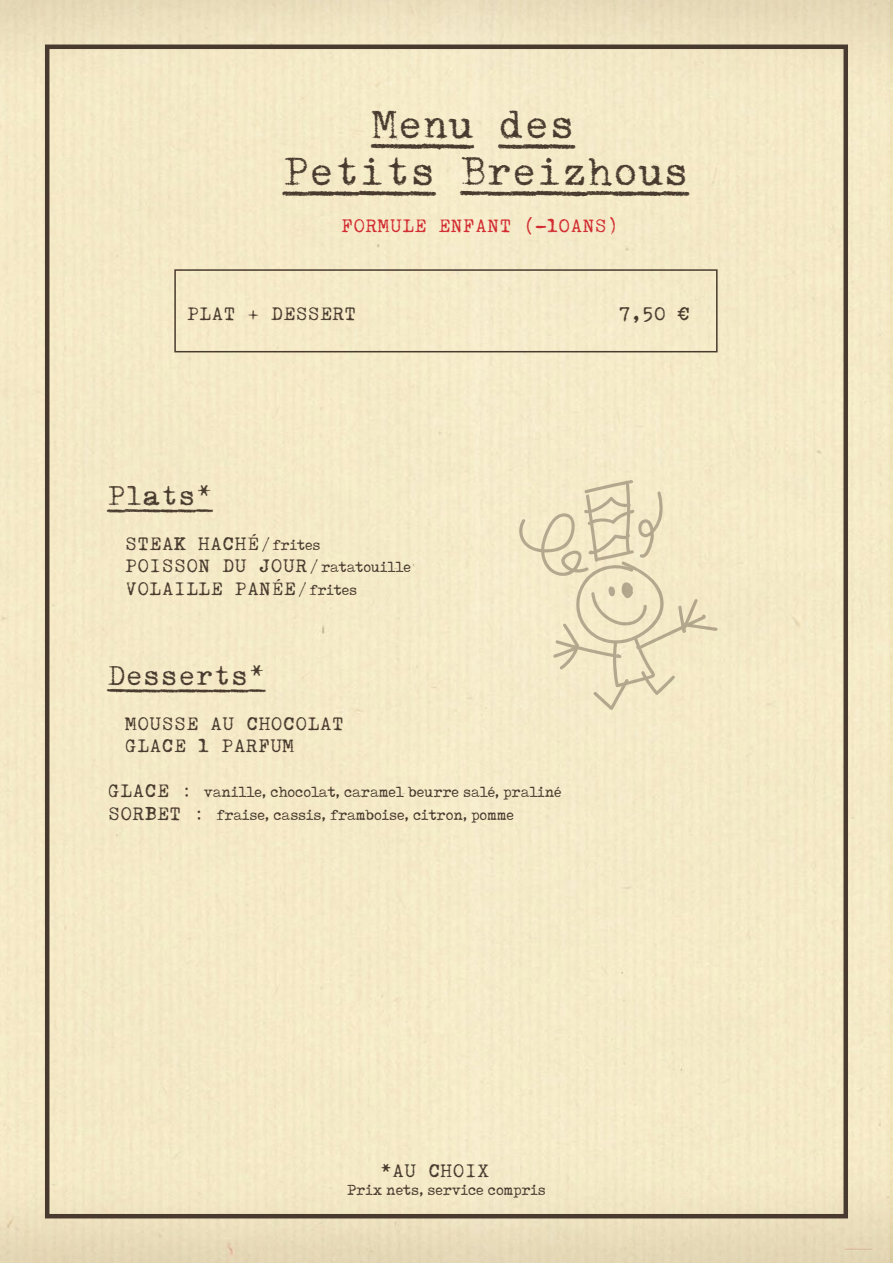
<style>
.page{position:relative;width:893px;height:1263px;background:#fff}
.page>*{position:absolute;margin:0;border:0;box-sizing:border-box;transform-origin:0 0}
.t1{font:39px/46.8px "Swissa Piccola Underlined";color:#483a2e}
.t2{font:27px "Swissa Piccola Underlined";color:#483a2e}
.t3{font:18px/22.5px "Swissa Piccola";letter-spacing:.03em;color:#483a2e}
.t4{font:18px "Swissa Piccola";letter-spacing:.03em;color:#d22b31}
.t5{font:16.5px/22.5px "Tox Typewriter";color:#483a2e}
.s1{font-family:"Tox Typewriter";font-size:16.5px}
.s2{font-family:"Swissa Piccola";font-size:18px}
</style>
<div class="page">
<div style="left:45px;top:45px;width:803px;height:1173px;border:4px solid #483a2e"></div>
<svg style="left:518px;top:480px;width:200px;height:230px;background:#ede3c1"></svg>
<div style="left:174px;top:269px;width:544px;height:83px;border:2px solid #483a2e"></div>
<h1 class="t1" style="left:283px;top:105px;width:407px;text-indent:89px">Menu des<br>Petits Breizhous</h1>
<p class="t4" style="left:341px;top:215px;width:279px">FORMULE ENFANT (-10ANS)</p>
<p class="t3" style="left:187px;top:304px;width:171px">PLAT + DESSERT</p>
<p class="t3" style="left:619px;top:304px;width:72px">7,50 €</p>
<h2 class="t2" style="left:108px;top:480px;width:107px">Plats*</h2>
<p class="t3" style="left:125px;top:533px;width:287px">STEAK HACHÉ <span class="s1">/ frites<br></span>POISSON DU JOUR <span class="s1">/ ratatouille<br></span>VOLAILLE PANÉE <span class="s1">/ frites</span></p>
<h2 class="t2" style="left:108px;top:660px;width:159px">Desserts*</h2>
<p class="t3" style="left:125px;top:713px;width:220px">MOUSSE AU CHOCOLAT<br>GLACE 1 PARFUM</p>
<p class="t5" style="left:108px;top:780px;width:455px"><span class="s2">GLACE :</span> vanille, chocolat, caramel beurre salé, praliné<br><span class="s2">SORBET :</span> fraise, cassis, framboise, citron, pomme</p>
<p class="t3" style="left:380px;top:1160px;width:110px">*AU CHOIX</p>
<p class="t5" style="left:347px;top:1178px;width:200px">Prix nets, service compris</p>
</div>
